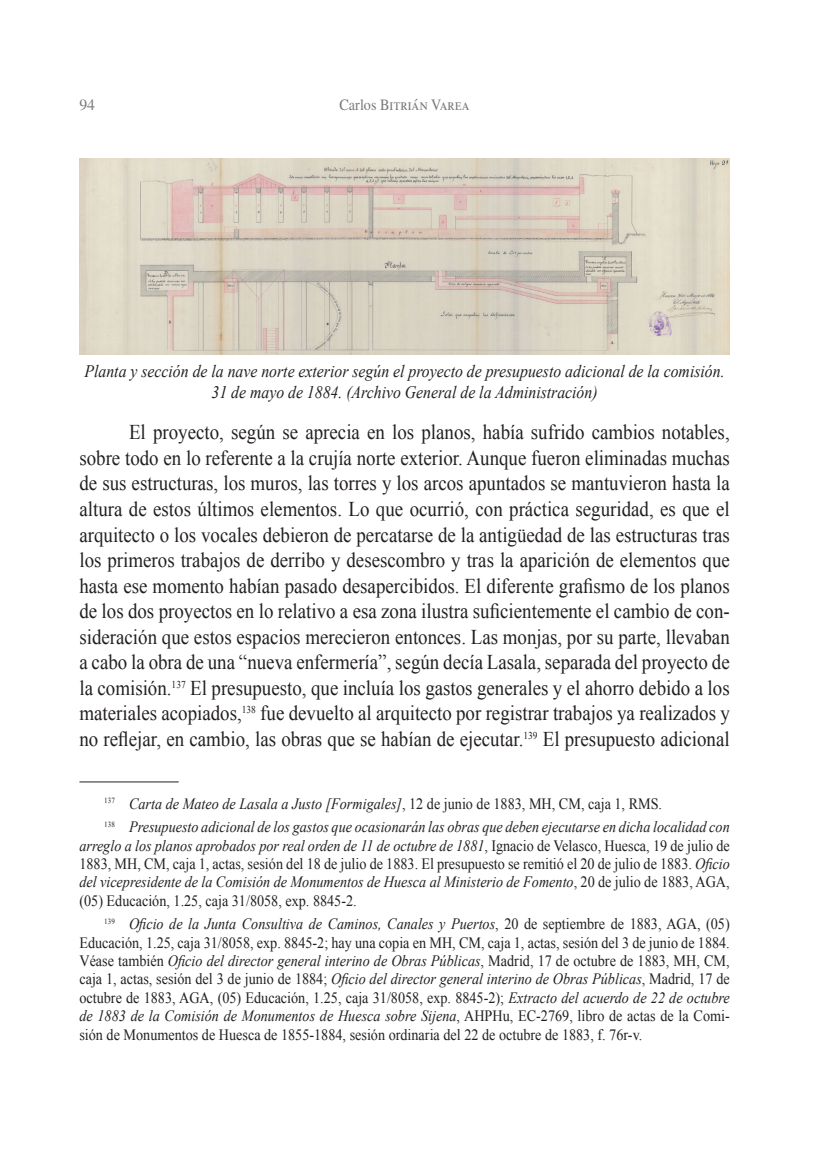
<style>
.page{position:relative;width:834px;height:1166px;background:#fff}
.page>*{position:absolute;margin:0;border:0;box-sizing:border-box;transform-origin:0 0}
.t1{font:21px/25.6px "Times New Roman";color:#231f20;text-align:justify;scale:.9 1}
.t2{font:italic 17.5px/21px "Times New Roman";color:#231f20;text-align:center;scale:.9 1}
.t3{font:15.75px/18.4px "Times New Roman";color:#231f20;text-align:justify;scale:.9 1}
.t4{font:italic 15.75px/23.3px "Times New Roman";color:#231f20;scale:.9 1}
.t5{font:15.75px "Times LT Std";color:#76787b;scale:.9 1}
.t6{font:15.75px "Times LT Std";color:#76787b}
.s1{font-style:normal}
.s2{font-style:italic}
</style>
<div class="page">
<hr style="left:79px;top:781px;width:100px;height:1px;background:#231f20">
<img style="left:79px;top:159px;width:650px;height:196px">
<p class="t6" style="left:79px;top:96px;width:17px">94</p>
<p class="t5" style="left:339px;top:96px;width:146px">Carlos Bitrián Varea</p>
<p class="t2" style="left:84px;top:360px;width:712px">Planta y sección de la nave norte exterior según el proyecto de presupuesto adicional de la comisión.<br>31 de mayo de 1884. (Archivo General de la Administración)</p>
<p class="t1" style="left:79px;top:419px;width:724px;text-indent:50px">El proyecto, según se aprecia en los planos, había sufrido cambios notables, sobre todo en lo referente a la crujía norte exterior. Aunque fueron eliminadas muchas de sus estructuras, los muros, las torres y los arcos apuntados se mantuvieron hasta la altura de estos últimos elementos. Lo que ocurrió, con práctica seguridad, es que el arquitecto o los vocales debieron de percatarse de la antigüedad de las estructuras tras los primeros trabajos de derribo y desescombro y tras la aparición de elementos que hasta ese momento habían pasado desapercibidos. El diferente grafismo de los planos de los dos proyectos en lo relativo a esa zona ilustra suficientemente el cambio de con&shy;sideración que estos espacios merecieron entonces. Las monjas, por su parte, llevaban a cabo la obra de una “nueva enfermería”, según decía Lasala, separada del proyecto de la comisión.<sup>137</sup> El presupuesto, que incluía los gastos generales y el ahorro debido a los materiales acopiados,<sup>138</sup> fue devuelto al arquitecto por registrar trabajos ya realizados y no reflejar, en cambio, las obras que se habían de ejecutar.<sup>139</sup> El presupuesto adicional</p>
<p class="t4" style="left:104px;top:792px;width:696px"><sup>137</sup> Carta de Mateo de Lasala a Justo [Formigales]<span class="s1">, 12 de junio de 1883, MH, CM, caja 1, RMS.<br></span><sup>138</sup> Presupuesto adicional de los gastos que ocasionarán las obras que deben ejecutarse en dicha localidad con</p>
<p class="t3" style="left:79px;top:836px;width:724px"><span class="s2">arreglo a los planos aprobados por real orden de 11 de octubre de 1881</span>, Ignacio de Velasco, Huesca, 19 de julio de 1883, MH, CM, caja 1, actas, sesión del 18 de julio de 1883. El presupuesto se remitió el 20 de julio de 1883. <span class="s2">Oficio del vicepresidente de la Comisión de Monumentos de Huesca al Ministerio de Fomento</span>, 20 de julio de 1883, AGA, (05) Educación, 1.25, caja 31/8058, exp. 8845-2.</p>
<p class="t3" style="left:79px;top:914px;width:724px;text-indent:25px"><sup>139</sup> <span class="s2">Oficio de la Junta Consultiva de Caminos, Canales y Puertos</span>, 20 de septiembre de 1883, AGA, (05)<br>Educación, 1.25, caja 31/8058, exp. 8845-2; hay una copia en MH, CM, caja 1, actas, sesión del 3 de junio de 1884.<br>Véase también <span class="s2">Oficio del director general interino de Obras Públicas</span>, Madrid, 17 de octubre de 1883, MH, CM, caja 1, actas, sesión del 3 de junio de 1884; <span class="s2">Oficio del director general interino de Obras Públicas</span>, Madrid, 17 de octubre de 1883, AGA, (05) Educación, 1.25, caja 31/8058, exp. 8845-2); <span class="s2">Extracto del acuerdo de 22 de octubre de 1883 de la Comisión de Monumentos de Huesca sobre Sijena</span>, AHPHu, EC-2769, libro de actas de la Comi&shy;sión de Monumentos de Huesca de 1855-1884, sesión ordinaria del 22 de octubre de 1883, f. 76r-v.</p>
</div>
